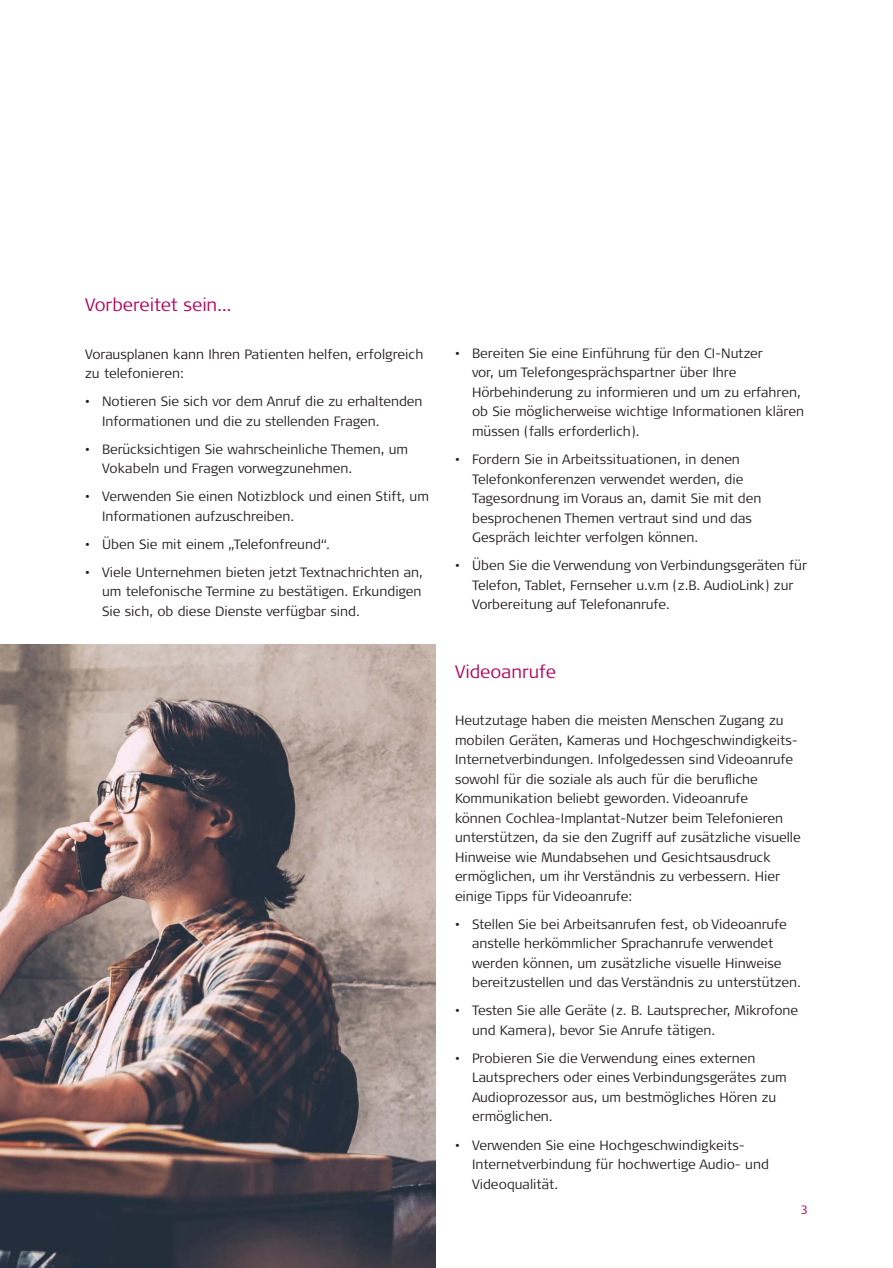
<style>
.page{position:relative;width:893px;height:1268px;background:#fff}
.page>*{position:absolute;margin:0;border:0;box-sizing:border-box;transform-origin:0 0}
.t1{font:300 18px "Signa Pro";letter-spacing:-.005em;color:#b1015c}
.t2{font:300 13.5px/19.5px "Signa Pro";color:#231f20}
.Business_Unit___Targ{font:300 12px "Signa Pro";color:#b1015c}
</style>
<div class="page">
<img style="left:0;top:644px;width:436px;height:623px">
<p class="t1" style="left:85px;top:292px;width:148px">Vorbereitet sein...</p>
<p class="t2" style="left:85px;top:343px;width:340px">Vorausplanen kann Ihren Patienten helfen, erfolgreich zu telefonieren:</p>
<p class="t2" style="left:102px;top:391px;width:322px;text-indent:-17px">• Notieren Sie sich vor dem Anruf die zu erhaltenden<br>Informationen und die zu stellenden Fragen.</p>
<p class="t2" style="left:102px;top:438px;width:308px;text-indent:-17px">• Berücksichtigen Sie wahrscheinliche Themen, um<br>Vokabeln und Fragen vorwegzunehmen.</p>
<p class="t2" style="left:102px;top:486px;width:328px;text-indent:-17px">• Verwenden Sie einen Notizblock und einen Stift, um<br>Informationen aufzuschreiben.</p>
<p class="t2" style="left:85px;top:533px;width:246px">• Üben Sie mit einem „Telefonfreund“.</p>
<p class="t2" style="left:102px;top:561px;width:322px;text-align:justify;text-indent:-17px">• Viele Unternehmen bieten jetzt Textnachrichten an, um telefonische Termine zu bestätigen. Erkundigen Sie sich, ob diese Dienste verfügbar sind.</p>
<p class="t2" style="left:472px;top:343px;width:333px;text-indent:-17px">• Bereiten Sie eine Einführung für den CI-Nutzer<br>vor, um Telefongesprächspartner über Ihre Hörbehinderung zu informieren und um zu erfahren, ob Sie möglicherweise wichtige Informationen klären müssen (falls erforderlich).</p>
<p class="t2" style="left:472px;top:449px;width:291px;text-indent:-17px">• Fordern Sie in Arbeitssituationen, in denen Telefonkonferenzen verwendet werden, die Tagesordnung im Voraus an, damit Sie mit den besprochenen Themen vertraut sind und das Gespräch leichter verfolgen können.</p>
<p class="t2" style="left:472px;top:555px;width:337px;text-indent:-17px">• Üben Sie die Verwendung von Verbindungsgeräten für<br>Telefon, Tablet, Fernseher u.v.m (z.B. AudioLink) zur<br>Vorbereitung auf Telefonanrufe.</p>
<p class="t1" style="left:455px;top:658px;width:103px">Videoanrufe</p>
<p class="t2" style="left:455px;top:710px;width:347px">Heutzutage haben die meisten Menschen Zugang zu mobilen Geräten, Kameras und Hochgeschwindigkeits-Internetverbindungen. Infolgedessen sind Videoanrufe sowohl für die soziale als auch für die berufliche Kommunikation beliebt geworden. Videoanrufe<br>können Cochlea-Implantat-Nutzer beim Telefonieren unterstützen, da sie den Zugriff auf zusätzliche visuelle Hinweise wie Mundabsehen und Gesichtsausdruck ermöglichen, um ihr Verständnis zu verbessern. Hier einige Tipps für Videoanrufe:</p>
<p class="t2" style="left:472px;top:913px;width:330px;text-indent:-17px">• Stellen Sie bei Arbeitsanrufen fest, ob Videoanrufe anstelle herkömmlicher Sprachanrufe verwendet werden können, um zusätzliche visuelle Hinweise bereitzustellen und das Verständnis zu unterstützen.</p>
<p class="t2" style="left:472px;top:1000px;width:328px;text-indent:-17px">• Testen Sie alle Geräte (z. B. Lautsprecher, Mikrofone und Kamera), bevor Sie Anrufe tätigen.</p>
<p class="t2" style="left:472px;top:1047px;width:316px;text-indent:-17px">• Probieren Sie die Verwendung eines externen Lautsprechers oder eines Verbindungsgerätes zum Audioprozessor aus, um bestmögliches Hören zu ermöglichen.</p>
<p class="t2" style="left:472px;top:1134px;width:298px;text-indent:-17px">• Verwenden Sie eine Hochgeschwindigkeits-<br>Internetverbindung für hochwertige Audio- und<br>Videoqualität.</p>
<p class="Business_Unit___Targ" style="left:801px;top:1201px;width:9px">3</p>
</div>
